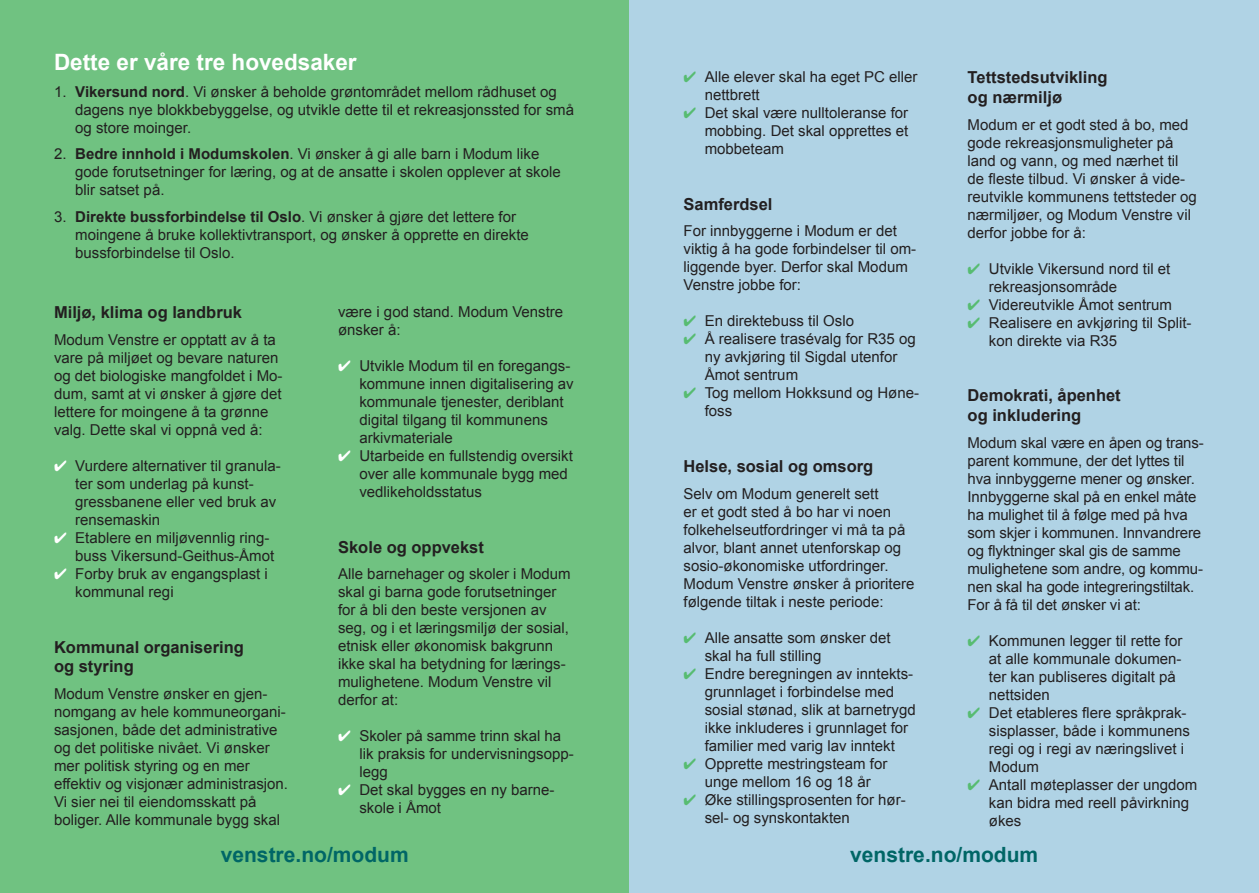
<style>
.page{position:relative;width:1259px;height:893px;background:#fff}
.page>*{position:absolute;margin:0;border:0;box-sizing:border-box;transform-origin:0 0}
.t1{font:700 22.5px "Arial";color:#fff}
.t2{font:700 21px "Arial";color:#066}
.t3{font:700 16.5px/19.8px "Arial";color:#231f20}
.t4{font:15px/18px "Arial";color:#231f20}
.s1{font-weight:700}
.s2{color:#57bc71}
.s3{color:#fff}
</style>
<div class="page">
<div style="left:0;top:0;width:629px;height:893px;background:#70c281"></div>
<div style="left:629px;top:0;width:630px;height:893px;background:#b0d3e5"></div>
<h1 class="t1" style="left:54px;top:48px;width:304px">Dette er våre tre hovedsaker</h1>
<p class="t4" style="left:75px;top:83px;width:500px;text-indent:-21px">1. <span class="s1">Vikersund nord</span>. Vi ønsker å beholde grøntområdet mellom rådhuset og dagens nye blokkbebyggelse, og utvikle dette til et rekreasjonssted for små og store moinger.</p>
<p class="t4" style="left:75px;top:145px;width:487px;text-indent:-21px">2. <span class="s1">Bedre innhold i Modumskolen</span>. Vi ønsker å gi alle barn i Modum like gode forutsetninger for læring, og at de ansatte i skolen opplever at skole blir satset på.</p>
<p class="t4" style="left:75px;top:208px;width:455px;text-indent:-21px">3. <span class="s1">Direkte bussforbindelse til Oslo</span>. Vi ønsker å gjøre det lettere for moingene å bruke kollektivtransport, og ønsker å opprette en direkte bussforbindelse til Oslo.</p>
<p class="t4" style="left:705px;top:68px;width:214px;text-indent:-21px"><span class="s2">✔</span> Alle elever skal ha eget PC eller nettbrett</p>
<p class="t4" style="left:705px;top:104px;width:205px;text-align:justify;text-indent:-21px"><span class="s2">✔</span> Det skal være nulltoleranse for mobbing. Det skal opprettes et mobbeteam</p>
<p class="t3" style="left:967px;top:68px;width:141px">Tettstedsutvikling og nærmiljø</p>
<p class="t4" style="left:967px;top:115px;width:231px">Modum er et godt sted å bo, med gode rekreasjonsmuligheter på land og vann, og med nærhet til de fleste tilbud. Vi ønsker å vide&shy;reutvikle kommunens tettsteder og nærmiljøer, og Modum Venstre vil derfor jobbe for å:</p>
<p class="t4" style="left:989px;top:259px;width:183px;text-indent:-21px"><span class="s2">✔</span> Utvikle Vikersund nord til et rekreasjonsområde</p>
<p class="t4" style="left:967px;top:295px;width:206px"><span class="s2">✔</span> Videreutvikle Åmot sentrum</p>
<p class="t4" style="left:989px;top:313px;width:204px;text-indent:-21px"><span class="s2">✔</span> Realisere en avkjøring til Split&shy;kon direkte via R35</p>
<p class="t3" style="left:683px;top:195px;width:90px">Samferdsel</p>
<p class="t4" style="left:683px;top:222px;width:234px">For innbyggerne i Modum er det viktig å ha gode forbindelser til om&shy;liggende byer. Derfor skal Modum<br>Venstre jobbe for:</p>
<p class="t4" style="left:683px;top:312px;width:172px"><span class="s2">✔</span> En direktebuss til Oslo</p>
<p class="t4" style="left:705px;top:330px;width:212px;text-indent:-21px"><span class="s2">✔</span> Å realisere trasévalg for R35 og ny avkjøring til Sigdal utenfor<br>Åmot sentrum</p>
<p class="t4" style="left:705px;top:384px;width:216px;text-indent:-21px"><span class="s2">✔</span> Tog mellom Hokksund og Høne&shy;foss</p>
<p class="t4" style="left:338px;top:303px;width:227px">være i god stand. Modum Venstre ønsker å:</p>
<p class="t4" style="left:359px;top:357px;width:216px;text-indent:-21px"><span class="s3">✔</span> Utvikle Modum til en foregangs&shy;kommune innen digitalisering av kommunale tjenester, deriblant digital tilgang til kommunens arkivmateriale</p>
<p class="t4" style="left:359px;top:447px;width:215px;text-indent:-21px"><span class="s3">✔</span> Utarbeide en fullstendig oversikt over alle kommunale bygg med vedlikeholdsstatus</p>
<p class="t3" style="left:54px;top:303px;width:189px">Miljø, klima og landbruk</p>
<p class="t4" style="left:54px;top:331px;width:230px">Modum Venstre er opptatt av å ta vare på miljøet og bevare naturen og det biologiske mangfoldet i Mo&shy;dum, samt at vi ønsker å gjøre det lettere for moingene å ta grønne valg. Dette skal vi oppnå ved å:</p>
<p class="t4" style="left:75px;top:457px;width:207px;text-indent:-21px"><span class="s3">✔</span> Vurdere alternativer til granula&shy;ter som underlag på kunst&shy;gressbanene eller ved bruk av rensemaskin</p>
<p class="t4" style="left:75px;top:529px;width:200px;text-indent:-21px"><span class="s3">✔</span> Etablere en miljøvennlig ring&shy;buss Vikersund-Geithus-Åmot</p>
<p class="t4" style="left:75px;top:565px;width:194px;text-indent:-21px"><span class="s3">✔</span> Forby bruk av engangsplast i kommunal regi</p>
<p class="t3" style="left:967px;top:386px;width:155px">Demokrati, åpenhet og inkludering</p>
<p class="t4" style="left:967px;top:434px;width:238px">Modum skal være en åpen og trans&shy;parent kommune, der det lyttes til hva innbyggerne mener og ønsker.<br>Innbyggerne skal på en enkel måte ha mulighet til å følge med på hva som skjer i kommunen. Innvandrere og flyktninger skal gis de samme mulighetene som andre, og kommu&shy;nen skal ha gode integreringstiltak.<br>For å få til det ønsker vi at:</p>
<p class="t4" style="left:989px;top:632px;width:195px;text-indent:-21px"><span class="s2">✔</span> Kommunen legger til rette for at alle kommunale dokumen&shy;ter kan publiseres digitalt på nettsiden</p>
<p class="t4" style="left:989px;top:704px;width:202px;text-indent:-21px"><span class="s2">✔</span> Det etableres flere språkprak&shy;sisplasser, både i kommunens regi og i regi av næringslivet i<br>Modum</p>
<p class="t4" style="left:989px;top:776px;width:210px;text-indent:-21px"><span class="s2">✔</span> Antall møteplasser der ungdom kan bidra med reell påvirkning økes</p>
<p class="t3" style="left:683px;top:457px;width:191px">Helse, sosial og omsorg</p>
<p class="t4" style="left:683px;top:485px;width:232px">Selv om Modum generelt sett<br>er et godt sted å bo har vi noen folkehelseutfordringer vi må ta på alvor, blant annet utenforskap og sosio-økonomiske utfordringer.<br>Modum Venstre ønsker å prioritere følgende tiltak i neste periode:</p>
<p class="t4" style="left:705px;top:629px;width:187px;text-indent:-21px"><span class="s2">✔</span> Alle ansatte som ønsker det skal ha full stilling</p>
<p class="t4" style="left:705px;top:665px;width:212px;text-indent:-21px"><span class="s2">✔</span> Endre beregningen av inntekts&shy;grunnlaget i forbindelse med sosial stønad, slik at barnetrygd ikke inkluderes i grunnlaget for familier med varig lav inntekt</p>
<p class="t4" style="left:683px;top:755px;width:205px;text-align:center"><span class="s2">✔</span> Opprette mestringsteam for unge mellom 16 og 18 år</p>
<p class="t4" style="left:705px;top:791px;width:202px;text-indent:-21px"><span class="s2">✔</span> Øke stillingsprosenten for hør&shy;sel- og synskontakten</p>
<p class="t3" style="left:338px;top:538px;width:147px">Skole og oppvekst</p>
<p class="t4" style="left:338px;top:565px;width:234px">Alle barnehager og skoler i Modum skal gi barna gode forutsetninger for å bli den beste versjonen av seg, og i et læringsmiljø der sosial, etnisk eller økonomisk bakgrunn ikke skal ha betydning for lærings&shy;mulighetene. Modum Venstre vil derfor at:</p>
<p class="t4" style="left:359px;top:727px;width:216px;text-indent:-21px"><span class="s3">✔</span> Skoler på samme trinn skal ha lik praksis for undervisningsopp&shy;legg</p>
<p class="t4" style="left:359px;top:781px;width:197px;text-indent:-21px"><span class="s3">✔</span> Det skal bygges en ny barne&shy;skole i Åmot</p>
<h2 class="t2" style="left:221px;top:840px;width:189px">venstre.no/modum</h2>
<h2 class="t2" style="left:850px;top:840px;width:189px">venstre.no/modum</h2>
<p class="t3" style="left:54px;top:637px;width:191px">Kommunal organisering og styring</p>
<p class="t4" style="left:54px;top:685px;width:235px">Modum Venstre ønsker en gjen&shy;nomgang av hele kommuneorgani&shy;sasjonen, både det administrative og det politiske nivået. Vi ønsker mer politisk styring og en mer effektiv og visjonær administrasjon.<br>Vi sier nei til eiendomsskatt på boliger. Alle kommunale bygg skal</p>
</div>
